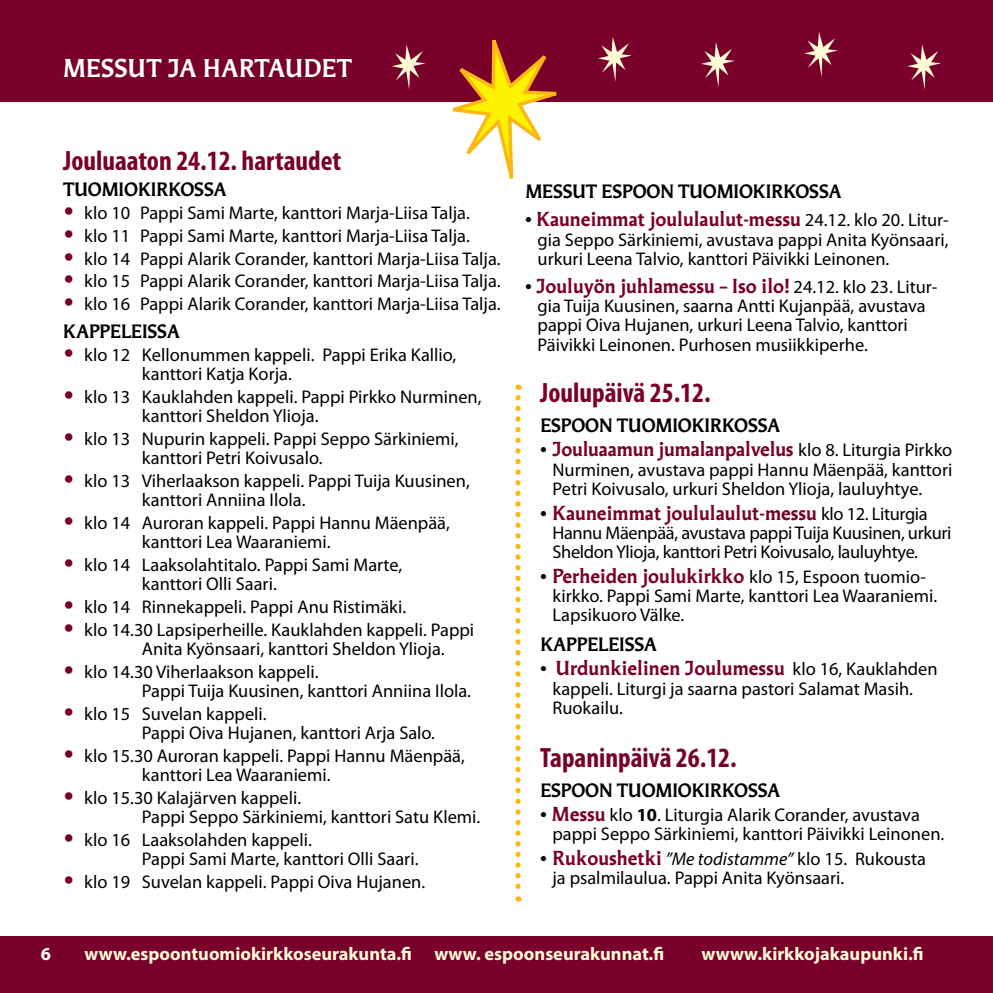
<style>
.page{position:relative;width:993px;height:993px;background:#fff}
.page>*{position:absolute;margin:0;border:0;box-sizing:border-box;transform-origin:0 0}
.t1{font:700 condensed 28px "Myriad Pro";color:#79002b}
.t2{font:700 24.5px "Martti";letter-spacing:.015em;color:#fff}
.t3{font:700 19.25px "Martti";color:#79002b}
.t4{font:18.38px/19.2px "Myriad Pro";color:#000}
.t5{font:700 18.38px "Martti";letter-spacing:-.005em;color:#000}
.t6{font:18.38px/19.2px "Myriad Pro";letter-spacing:-.02em;color:#000}
.t7{font:700 18.38px "Myriad Pro";color:#fffcd5}
.t8{font:700 18.38px "Myriad Pro";color:#fff}
.s1{font-family:"Arial";font-weight:900;font-size:22.75px;color:#79002b}
.s2{font-family:"Myriad Pro";font-weight:400;font-size:24.5px;color:#000}
.s3{font-family:"Myriad Pro";font-weight:400;font-size:18.38px;color:#000}
.s4{font-size:24.5px}
.s5{font-family:"Martti";font-weight:700;font-size:19.25px;color:#79002b}
.s6{font-weight:700}
.s7{font-style:italic}
</style>
<div class="page">
<div style="left:0;top:935px;width:992px;height:57px;background:#79002b"></div>
<div style="left:0;top:0;width:992px;height:102px;background:#79002b"></div>
<svg style="left:392px;top:45px;width:33px;height:45px"></svg>
<svg style="left:598px;top:37px;width:33px;height:45px"></svg>
<svg style="left:701px;top:42px;width:33px;height:45px"></svg>
<svg style="left:804px;top:32px;width:33px;height:45px"></svg>
<svg style="left:907px;top:45px;width:33px;height:45px"></svg>
<svg style="left:452px;top:39px;width:105px;height:140px"></svg>
<svg style="left:515px;top:397px;width:5px;height:504px"></svg>
<h2 class="t2" style="left:63px;top:52px;width:290px">MESSUT JA HARTAUDET</h2>
<h1 class="t1" style="left:63px;top:143px;width:279px">Jouluaaton 24.12. hartaudet</h1>
<p class="t5" style="left:63px;top:177px;width:165px">TUOMIOKIRKOSSA</p>
<p class="t4" style="left:63px;top:203px;width:408px"><span class="s1">•</span> klo 10 Pappi Sami Marte, kanttori Marja-Liisa Talja.</p>
<p class="t4" style="left:63px;top:226px;width:408px"><span class="s1">•</span> klo 11 Pappi Sami Marte, kanttori Marja-Liisa Talja.</p>
<p class="t4" style="left:63px;top:249px;width:439px"><span class="s1">•</span> klo 14 Pappi Alarik Corander, kanttori Marja-Liisa Talja.</p>
<p class="t4" style="left:63px;top:272px;width:439px"><span class="s1">•</span> klo 15 Pappi Alarik Corander, kanttori Marja-Liisa Talja.</p>
<p class="t4" style="left:63px;top:294px;width:439px"><span class="s1">•</span> klo 16 Pappi Alarik Corander, kanttori Marja-Liisa Talja.</p>
<p class="t5" style="left:63px;top:319px;width:118px">KAPPELEISSA</p>
<p class="t4" style="left:142px;top:345px;width:316px;text-indent:-79px"><span class="s1">•</span> klo 12 Kellonummen kappeli. Pappi Erika Kallio, kanttori Katja Korja.</p>
<p class="t4" style="left:142px;top:387px;width:341px;text-indent:-79px"><span class="s1">•</span> klo 13 Kauklahden kappeli. Pappi Pirkko Nurminen, kanttori Sheldon Ylioja.</p>
<p class="t4" style="left:142px;top:429px;width:318px;text-indent:-79px"><span class="s1">•</span> klo 13 Nupurin kappeli. Pappi Seppo Särkiniemi, kanttori Petri Koivusalo.</p>
<p class="t4" style="left:142px;top:471px;width:329px;text-indent:-79px"><span class="s1">•</span> klo 13 Viherlaakson kappeli. Pappi Tuija Kuusinen, kanttori Anniina Ilola.</p>
<p class="t4" style="left:142px;top:513px;width:309px;text-indent:-79px"><span class="s1">•</span> klo 14 Auroran kappeli. Pappi Hannu Mäenpää, kanttori Lea Waaraniemi.</p>
<p class="t4" style="left:142px;top:555px;width:262px;text-indent:-79px"><span class="s1">•</span> klo 14 Laaksolahtitalo. Pappi Sami Marte, kanttori Olli Saari.</p>
<p class="t4" style="left:63px;top:597px;width:344px"><span class="s1">•</span> klo 14 Rinnekappeli. Pappi Anu Ristimäki.</p>
<p class="t4" style="left:142px;top:620px;width:334px;text-indent:-79px"><span class="s1">•</span> klo 14.30 Lapsiperheille. Kauklahden kappeli. Pappi<br>Anita Kyönsaari, kanttori Sheldon Ylioja.</p>
<p class="t4" style="left:142px;top:662px;width:330px;text-indent:-79px"><span class="s1">•</span> klo 14.30 Viherlaakson kappeli.<br>Pappi Tuija Kuusinen, kanttori Anniina Ilola.</p>
<p class="t4" style="left:142px;top:704px;width:294px;text-indent:-79px"><span class="s1">•</span> klo 15 Suvelan kappeli.<br>Pappi Oiva Hujanen, kanttori Arja Salo.</p>
<p class="t4" style="left:142px;top:746px;width:324px;text-indent:-79px"><span class="s1">•</span> klo 15.30 Auroran kappeli. Pappi Hannu Mäenpää, kanttori Lea Waaraniemi.</p>
<p class="t4" style="left:142px;top:788px;width:340px;text-indent:-79px"><span class="s1">•</span> klo 15.30 Kalajärven kappeli.<br>Pappi Seppo Särkiniemi, kanttori Satu Klemi.</p>
<p class="t4" style="left:142px;top:830px;width:278px;text-indent:-79px"><span class="s1">•</span> klo 16 Laaksolahden kappeli.<br>Pappi Sami Marte, kanttori Olli Saari.</p>
<p class="t4" style="left:63px;top:872px;width:363px"><span class="s1">•</span> klo 19 Suvelan kappeli. Pappi Oiva Hujanen.</p>
<p class="t5" style="left:525px;top:179px;width:317px">MESSUT ESPOON TUOMIOKIRKOSSA</p>
<p class="t3" style="left:525px;top:206px;width:425px"><span class="s2">•</span> Kauneimmat joululaulut-messu <span class="s3">24.12. klo 20. Litur-</span></p>
<p class="t4" style="left:537px;top:230px;width:412px">gia Seppo Särkiniemi, avustava pappi Anita Kyönsaari, urkuri Leena Talvio, kanttori Päivikki Leinonen.</p>
<p class="t3" style="left:525px;top:273px;width:413px"><span class="s2">•</span> Jouluyön juhlamessu – Iso ilo! <span class="s3">24.12. klo 23. Litur-</span></p>
<p class="t4" style="left:537px;top:296px;width:389px">gia Tuija Kuusinen, saarna Antti Kujanpää, avustava pappi Oiva Hujanen, urkuri Leena Talvio, kanttori<br>Päivikki Leinonen. Purhosen musiikkiperhe.</p>
<h1 class="t1" style="left:540px;top:375px;width:172px">Joulupäivä 25.12.</h1>
<p class="t5" style="left:540px;top:413px;width:241px">ESPOON TUOMIOKIRKOSSA</p>
<p class="t3" style="left:540px;top:436px;width:413px"><span class="s2">•</span> Jouluaamun jumalanpalvelus <span class="s3">klo 8. Liturgia Pirkko</span></p>
<p class="t4" style="left:552px;top:460px;width:401px">Nurminen, avustava pappi Hannu Mäenpää, kanttori<br>Petri Koivusalo, urkuri Sheldon Ylioja, lauluyhtye.</p>
<p class="t3" style="left:540px;top:499px;width:389px"><span class="s2">•</span> Kauneimmat joululaulut-messu <span class="s3">klo 12. Liturgia</span></p>
<p class="t6" style="left:552px;top:523px;width:400px">Hannu Mäenpää, avustava pappi Tuija Kuusinen, urkuri<br>Sheldon Ylioja, kanttori Petri Koivusalo, lauluyhtye.</p>
<p class="t3" style="left:540px;top:562px;width:387px"><span class="s2">•</span> Perheiden joulukirkko <span class="s3">klo 15, Espoon tuomio-</span></p>
<p class="t4" style="left:552px;top:586px;width:386px">kirkko. Pappi Sami Marte, kanttori Lea Waaraniemi.<br>Lapsikuoro Välke.</p>
<p class="t5" style="left:540px;top:631px;width:118px">KAPPELEISSA</p>
<p class="t3" style="left:540px;top:655px;width:399px"><span class="s2">•</span> Urdunkielinen Joulumessu <span class="s3">klo 16, Kauklahden</span></p>
<p class="t4" style="left:552px;top:679px;width:362px">kappeli. Liturgi ja saarna pastori Salamat Masih.<br>Ruokailu.</p>
<h1 class="t1" style="left:540px;top:739px;width:198px">Tapaninpäivä 26.12.</h1>
<p class="t5" style="left:540px;top:777px;width:241px">ESPOON TUOMIOKIRKOSSA</p>
<p class="t4" style="left:552px;top:805px;width:393px;text-indent:-12px"><span class="s4">•</span> <span class="s5">Messu</span> klo <span class="s6">10</span>. Liturgia Alarik Corander, avustava pappi Seppo Särkiniemi, kanttori Päivikki Leinonen.</p>
<p class="t4" style="left:552px;top:849px;width:375px;text-indent:-12px"><span class="s4">•</span> <span class="s5">Rukoushetki</span> <span class="s7">”Me todistamme”</span> klo 15. Rukousta ja psalmilaulua. Pappi Anita Kyönsaari.</p>
<p class="t8" style="left:41px;top:941px;width:12px">6</p>
<p class="t7" style="left:84px;top:941px;width:581px">www.espoontuomiokirkkoseurakunta.fi www. espoonseurakunnat.fi</p>
<p class="t7" style="left:701px;top:941px;width:224px">wwww.kirkkojakaupunki.fi</p>
</div>
